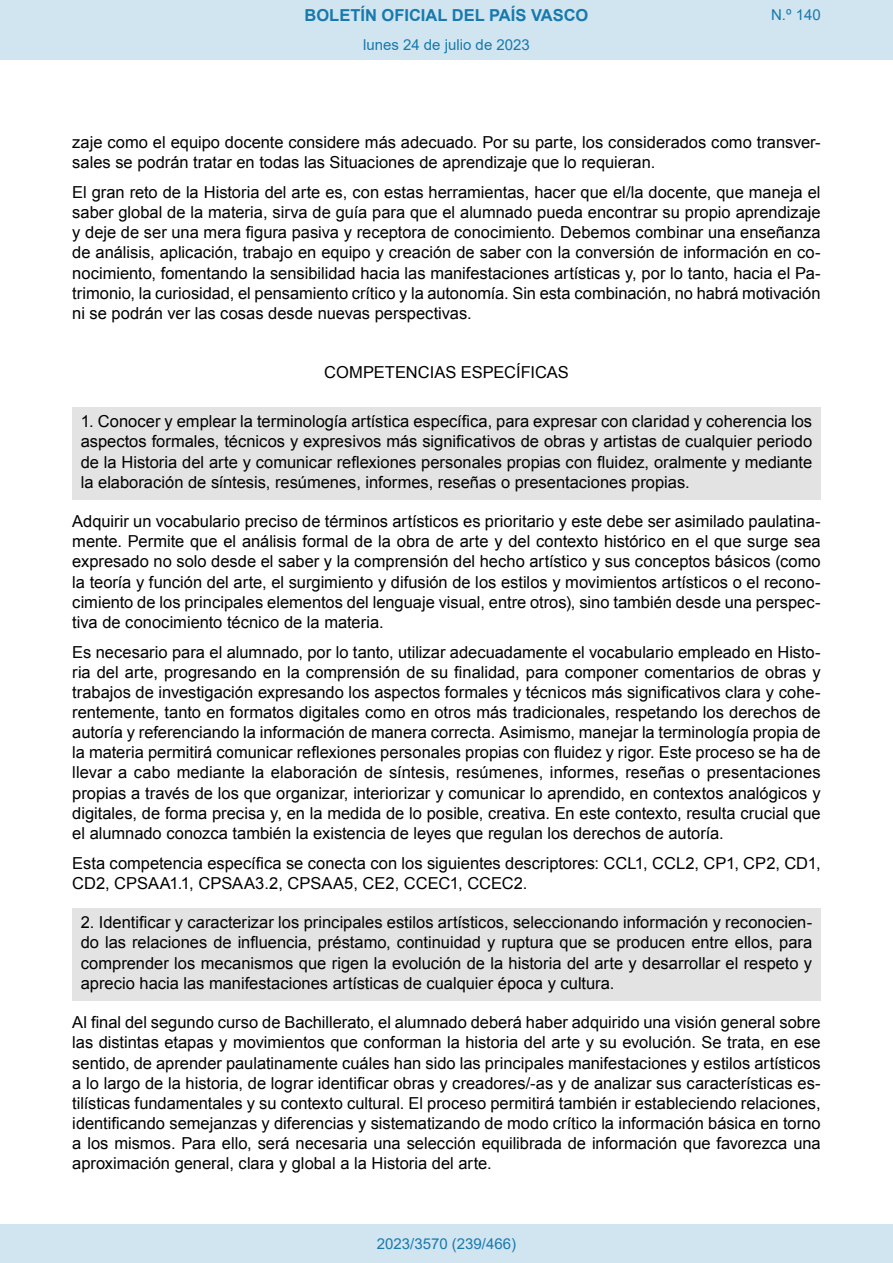
<style>
.page{position:relative;width:893px;height:1263px;background:#fff}
.page>*{position:absolute;margin:0;border:0;box-sizing:border-box;transform-origin:0 0}
.t1{font:16.5px/20.1px "Arial";color:#000;text-align:justify}
.t2{font:700 16.5px "Arial";color:#1879ad}
.Paginacion_Centro{font:15px "Arial";color:#1879ad}
</style>
<div class="page">
<div style="left:72px;top:407px;width:749px;height:93px;background:#e3e3e3"></div>
<div style="left:72px;top:908px;width:749px;height:93px;background:#e3e3e3"></div>
<div style="left:0;top:0;width:893px;height:60px;background:#d0e5f0"></div>
<div style="left:0;top:1225px;width:893px;height:38px;background:#d0e5f0"></div>
<p class="t2" style="left:305px;top:3px;width:285px">BOLETÍN OFICIAL DEL PAÍS VASCO</p>
<p class="Paginacion_Centro" style="left:771px;top:5px;width:51px">N.º 140</p>
<p class="Paginacion_Centro" style="left:363px;top:35px;width:168px">lunes 24 de julio de 2023</p>
<p class="t1" style="left:72px;top:132px;width:750px">zaje como el equipo docente considere más adecuado. Por su parte, los considerados como transver&shy;sales se podrán tratar en todas las Situaciones de aprendizaje que lo requieran.</p>
<p class="t1" style="left:72px;top:182px;width:750px">El gran reto de la Historia del arte es, con estas herramientas, hacer que el/la docente, que maneja el saber global de la materia, sirva de guía para que el alumnado pueda encontrar su propio aprendizaje y deje de ser una mera figura pasiva y receptora de conocimiento. Debemos combinar una enseñanza de análisis, aplicación, trabajo en equipo y creación de saber con la conversión de información en co&shy;nocimiento, fomentando la sensibilidad hacia las manifestaciones artísticas y, por lo tanto, hacia el Pa&shy;trimonio, la curiosidad, el pensamiento crítico y la autonomía. Sin esta combinación, no habrá motivación ni se podrán ver las cosas desde nuevas perspectivas.</p>
<p class="t1" style="left:324px;top:362px;width:246px">COMPETENCIAS ESPECÍFICAS</p>
<p class="t1" style="left:81px;top:412px;width:733px">1. Conocer y emplear la terminología artística específica, para expresar con claridad y coherencia los aspectos formales, técnicos y expresivos más significativos de obras y artistas de cualquier periodo de la Historia del arte y comunicar reflexiones personales propias con fluidez, oralmente y mediante la elaboración de síntesis, resúmenes, informes, reseñas o presentaciones propias.</p>
<p class="t1" style="left:72px;top:512px;width:750px">Adquirir un vocabulario preciso de términos artísticos es prioritario y este debe ser asimilado paulatina&shy;mente. Permite que el análisis formal de la obra de arte y del contexto histórico en el que surge sea expresado no solo desde el saber y la comprensión del hecho artístico y sus conceptos básicos (como la teoría y función del arte, el surgimiento y difusión de los estilos y movimientos artísticos o el recono&shy;cimiento de los principales elementos del lenguaje visual, entre otros), sino también desde una perspec&shy;tiva de conocimiento técnico de la materia.</p>
<p class="t1" style="left:72px;top:642px;width:750px">Es necesario para el alumnado, por lo tanto, utilizar adecuadamente el vocabulario empleado en Histo&shy;ria del arte, progresando en la comprensión de su finalidad, para componer comentarios de obras y trabajos de investigación expresando los aspectos formales y técnicos más significativos clara y cohe&shy;rentemente, tanto en formatos digitales como en otros más tradicionales, respetando los derechos de autoría y referenciando la información de manera correcta. Asimismo, manejar la terminología propia de la materia permitirá comunicar reflexiones personales propias con fluidez y rigor. Este proceso se ha de llevar a cabo mediante la elaboración de síntesis, resúmenes, informes, reseñas o presentaciones propias a través de los que organizar, interiorizar y comunicar lo aprendido, en contextos analógicos y digitales, de forma precisa y, en la medida de lo posible, creativa. En este contexto, resulta crucial que el alumnado conozca también la existencia de leyes que regulan los derechos de autoría.</p>
<p class="t1" style="left:72px;top:853px;width:750px">Esta competencia específica se conecta con los siguientes descriptores: CCL1, CCL2, CP1, CP2, CD1,<br>CD2, CPSAA1.1, CPSAA3.2, CPSAA5, CE2, CCEC1, CCEC2.</p>
<p class="t1" style="left:81px;top:913px;width:733px">2. Identificar y caracterizar los principales estilos artísticos, seleccionando información y reconocien&shy;do las relaciones de influencia, préstamo, continuidad y ruptura que se producen entre ellos, para comprender los mecanismos que rigen la evolución de la historia del arte y desarrollar el respeto y aprecio hacia las manifestaciones artísticas de cualquier época y cultura.</p>
<p class="t1" style="left:72px;top:1013px;width:750px">Al final del segundo curso de Bachillerato, el alumnado deberá haber adquirido una visión general sobre las distintas etapas y movimientos que conforman la historia del arte y su evolución. Se trata, en ese sentido, de aprender paulatinamente cuáles han sido las principales manifestaciones y estilos artísticos a lo largo de la historia, de lograr identificar obras y creadores/-as y de analizar sus características es&shy;tilísticas fundamentales y su contexto cultural. El proceso permitirá también ir estableciendo relaciones, identificando semejanzas y diferencias y sistematizando de modo crítico la información básica en torno a los mismos. Para ello, será necesaria una selección equilibrada de información que favorezca una aproximación general, clara y global a la Historia del arte.</p>
<p class="Paginacion_Centro" style="left:377px;top:1234px;width:141px">2023/3570 (239/466)</p>
</div>
